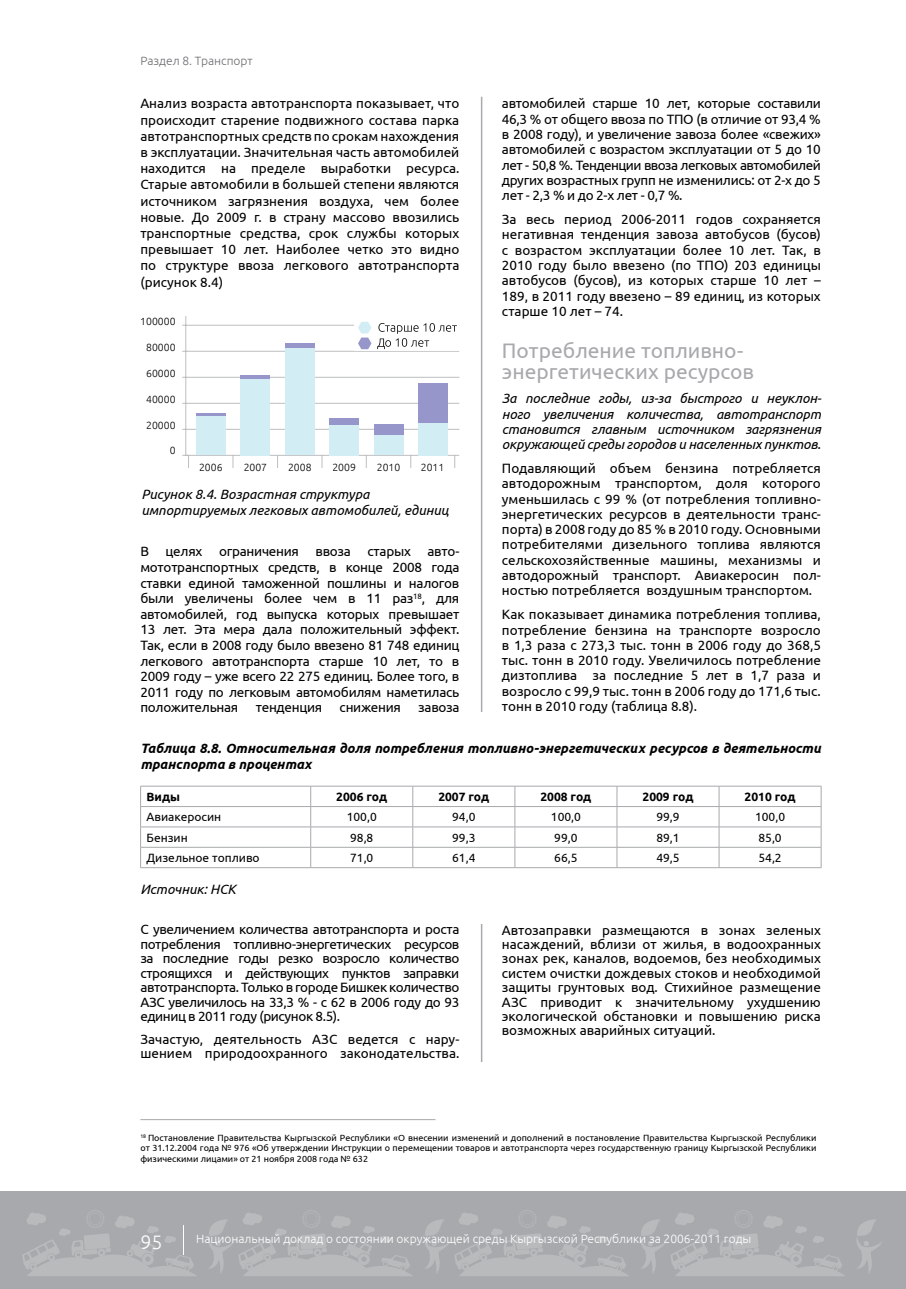
<style>
.page{position:relative;width:906px;height:1289px;background:#fff}
.page>*{position:absolute;margin:0;border:0;box-sizing:border-box;transform-origin:0 0}
.t1{font:21px/21px "Ubuntu";color:#a7a9ac}
.t2{font:300 19.5px "Ubuntu";color:#fff}
.t3{font:13.5px/15.3px "Ubuntu";color:#000;text-align:justify}
.t4{font:italic 13.5px/15.3px "Ubuntu";color:#000}
.t5{font:italic 700 13.5px/16.2px "Ubuntu";color:#000}
.t6{font:13.5px "Ubuntu";letter-spacing:-.02em;color:#000}
.t7{font:12px "Ubuntu";color:#000}
.t8{font:300 12px "Ubuntu";color:#fff}
.t9{font:700 12px "Ubuntu";color:#000}
.t10{font:300 12px "Ubuntu";color:#6d6e71}
.t11{font:300 10.35px "Ubuntu";color:#000}
.t12{font:9px/10.5px "Ubuntu";color:#000;text-align:justify}
</style>
<div class="page">
<div style="left:0;top:1191px;width:906px;height:97px;background:#a7a9ac"></div>
<svg style="left:22px;top:1210px;width:174px;height:66px"></svg>
<svg style="left:208px;top:1210px;width:204px;height:66px"></svg>
<svg style="left:424px;top:1210px;width:204px;height:66px"></svg>
<svg style="left:857px;top:1219px;width:25px;height:53px"></svg>
<svg style="left:641px;top:1210px;width:203px;height:66px"></svg>
<hr style="left:183px;top:1224px;width:1px;height:30px;background:#fff">
<hr style="left:481px;top:97px;width:1px;height:1063px;background:#a7a9ac">
<div style="left:471px;top:712px;width:24px;height:212px;background:#fff"></div>
<div style="left:470px;top:1062px;width:23px;height:115px;background:#fff"></div>
<hr style="left:140px;top:1119px;width:295px;height:1px;background:#a7a9ac">
<hr style="left:140px;top:786px;width:171px;height:1px;background:#a7a9ac">
<hr style="left:311px;top:786px;width:102px;height:1px;background:#a7a9ac">
<hr style="left:413px;top:786px;width:102px;height:1px;background:#a7a9ac">
<hr style="left:515px;top:786px;width:102px;height:1px;background:#a7a9ac">
<hr style="left:617px;top:786px;width:102px;height:1px;background:#a7a9ac">
<hr style="left:719px;top:786px;width:102px;height:1px;background:#a7a9ac">
<hr style="left:140px;top:806px;width:171px;height:1px;background:#a7a9ac">
<hr style="left:311px;top:806px;width:102px;height:1px;background:#a7a9ac">
<hr style="left:413px;top:806px;width:102px;height:1px;background:#a7a9ac">
<hr style="left:515px;top:806px;width:102px;height:1px;background:#a7a9ac">
<hr style="left:617px;top:806px;width:102px;height:1px;background:#a7a9ac">
<hr style="left:719px;top:806px;width:102px;height:1px;background:#a7a9ac">
<hr style="left:140px;top:826px;width:171px;height:1px;background:#a7a9ac">
<hr style="left:311px;top:826px;width:102px;height:1px;background:#a7a9ac">
<hr style="left:413px;top:826px;width:102px;height:1px;background:#a7a9ac">
<hr style="left:515px;top:826px;width:102px;height:1px;background:#a7a9ac">
<hr style="left:617px;top:826px;width:102px;height:1px;background:#a7a9ac">
<hr style="left:719px;top:826px;width:102px;height:1px;background:#a7a9ac">
<hr style="left:140px;top:847px;width:171px;height:1px;background:#a7a9ac">
<svg style="left:140px;top:786px;width:1px;height:81px"></svg>
<hr style="left:311px;top:847px;width:102px;height:1px;background:#a7a9ac">
<svg style="left:310px;top:786px;width:1px;height:81px"></svg>
<hr style="left:413px;top:847px;width:102px;height:1px;background:#a7a9ac">
<svg style="left:412px;top:786px;width:1px;height:81px"></svg>
<hr style="left:515px;top:847px;width:102px;height:1px;background:#a7a9ac">
<svg style="left:514px;top:786px;width:1px;height:81px"></svg>
<hr style="left:617px;top:847px;width:102px;height:1px;background:#a7a9ac">
<svg style="left:617px;top:786px;width:1px;height:81px"></svg>
<hr style="left:719px;top:847px;width:102px;height:1px;background:#a7a9ac">
<svg style="left:719px;top:786px;width:1px;height:81px"></svg>
<svg style="left:821px;top:786px;width:1px;height:81px"></svg>
<hr style="left:140px;top:867px;width:171px;height:1px;background:#a7a9ac">
<hr style="left:311px;top:867px;width:102px;height:1px;background:#a7a9ac">
<hr style="left:413px;top:867px;width:102px;height:1px;background:#a7a9ac">
<hr style="left:515px;top:867px;width:102px;height:1px;background:#a7a9ac">
<hr style="left:617px;top:867px;width:102px;height:1px;background:#a7a9ac">
<hr style="left:719px;top:867px;width:102px;height:1px;background:#a7a9ac">
<svg style="left:182px;top:316px;width:278px;height:152px"></svg>
<p class="t10" style="left:140px;top:53px;width:114px">Раздел 8. Транспорт</p>
<p class="t3" style="left:140px;top:95px;width:320px;line-height:16.2px">Анализ возраста автотранспорта показывает, что происходит старение подвижного состава парка автотранспортных средств по срокам нахождения в эксплуатации. Значительная часть автомобилей находится на пределе выработки ресурса.<br>Старые автомобили в большей степени являются источником загрязнения воздуха, чем более новые. До 2009 г. в страну массово ввозились транспортные средства, срок службы которых превышает 10 лет. Наиболее четко это видно по структуре ввоза легкового автотранспорта (рисунок 8.4)</p>
<p class="t11" style="left:140px;top:315px;width:37px">100000</p>
<p class="t11" style="left:146px;top:341px;width:31px">80000</p>
<p class="t11" style="left:146px;top:367px;width:31px">60000</p>
<p class="t11" style="left:146px;top:393px;width:31px">40000</p>
<p class="t11" style="left:146px;top:419px;width:31px">20000</p>
<p class="t11" style="left:170px;top:444px;width:7px">0</p>
<p class="t11" style="left:199px;top:461px;width:25px">2006</p>
<p class="t11" style="left:244px;top:461px;width:25px">2007</p>
<p class="t11" style="left:288px;top:461px;width:25px">2008</p>
<p class="t11" style="left:332px;top:461px;width:25px">2009</p>
<p class="t11" style="left:377px;top:461px;width:25px">2010</p>
<p class="t11" style="left:421px;top:461px;width:25px">2011</p>
<p class="t4" style="left:141px;top:486px;width:309px;line-height:16.2px">Рисунок 8.4. Возрастная структура импортируемых легковых автомобилей, единиц</p>
<p class="t3" style="left:140px;top:543px;width:320px">В целях ограничения ввоза старых авто&shy;мототранспортных средств, в конце 2008 года ставки единой таможенной пошлины и налогов были увеличены более чем в 11 раз<sup>18</sup>, для автомобилей, год выпуска которых превышает 13 лет. Эта мера дала положительный эффект.<br>Так, если в 2008 году было ввезено 81 748 единиц легкового автотранспорта старше 10 лет, то в 2009 году – уже всего 22 275 единиц. Более того, в 2011 году по легковым автомобилям наметилась положительная</p>
<p class="t6" style="left:256px;top:699px;width:68px">тенденция</p>
<p class="t6" style="left:340px;top:699px;width:63px">снижения</p>
<p class="t3" style="left:418px;top:699px;width:43px">завоза</p>
<p class="t3" style="left:502px;top:95px;width:320px">автомобилей старше 10 лет, которые составили 46,3 % от общего ввоза по ТПО (в отличие от 93,4 % в 2008 году), и увеличение завоза более «свежих» автомобилей с возрастом эксплуатации от 5 до 10 лет - 50,8 %. Тенденции ввоза легковых автомобилей других возрастных групп не изменились: от 2-х до 5 лет - 2,3 % и до 2-х лет - 0,7 %.</p>
<p class="t3" style="left:502px;top:211px;width:320px">За весь период 2006-2011 годов сохраняется негативная тенденция завоза автобусов (бусов) с возрастом эксплуатации более 10 лет. Так, в 2010 году было ввезено (по ТПО) 203 единицы автобусов (бусов), из которых старше 10 лет – 189, в 2011 году ввезено – 89 единиц, из которых старше 10 лет – 74.</p>
<h1 class="t1" style="left:502px;top:340px;width:254px">Потребление топливно&shy;энергетических ресурсов</h1>
<p class="t4" style="left:502px;top:390px;width:321px;text-align:justify">За последние годы, из-за быстрого и неуклон&shy;ного увеличения количества, автотранспорт становится главным источником загрязнения окружающей среды городов и населенных пунктов.</p>
<p class="t3" style="left:502px;top:460px;width:320px">Подавляющий объем бензина потребляется автодорожным транспортом, доля которого уменьшилась с 99 % (от потребления топливно&shy;энергетических ресурсов в деятельности транс&shy;порта) в 2008 году до 85 % в 2010 году. Основными потребителями дизельного топлива являются сельскохозяйственные машины, механизмы и автодорожный транспорт. Авиакеросин пол&shy;ностью потребляется воздушным транспортом.</p>
<p class="t3" style="left:502px;top:606px;width:320px">Как показывает динамика потребления топлива, потребление бензина на транспорте возросло в 1,3 раза с 273,3 тыс. тонн в 2006 году до 368,5 тыс. тонн в 2010 году. Увеличилось потребление дизтоплива за последние 5 лет в 1,7 раза и возросло с 99,9 тыс. тонн в 2006 году до 171,6 тыс. тонн в 2010 году (таблица 8.8).</p>
<p class="t5" style="left:140px;top:739px;width:682px">Таблица 8.8. Относительная доля потребления топливно-энергетических ресурсов в деятельности транспорта в процентах</p>
<p class="t9" style="left:147px;top:789px;width:35px">Виды</p>
<p class="t9" style="left:336px;top:789px;width:52px">2006 год</p>
<p class="t9" style="left:438px;top:789px;width:52px">2007 год</p>
<p class="t9" style="left:540px;top:789px;width:52px">2008 год</p>
<p class="t9" style="left:642px;top:789px;width:52px">2009 год</p>
<p class="t9" style="left:744px;top:789px;width:52px">2010 год</p>
<p class="t7" style="left:147px;top:809px;width:76px">Авиакеросин</p>
<p class="t7" style="left:347px;top:809px;width:32px">100,0</p>
<p class="t7" style="left:452px;top:809px;width:25px">94,0</p>
<p class="t7" style="left:551px;top:809px;width:32px">100,0</p>
<p class="t7" style="left:656px;top:809px;width:25px">99,9</p>
<p class="t7" style="left:755px;top:809px;width:32px">100,0</p>
<p class="t7" style="left:147px;top:830px;width:43px">Бензин</p>
<p class="t7" style="left:350px;top:830px;width:25px">98,8</p>
<p class="t7" style="left:452px;top:830px;width:25px">99,3</p>
<p class="t7" style="left:554px;top:830px;width:25px">99,0</p>
<p class="t7" style="left:656px;top:830px;width:25px">89,1</p>
<p class="t7" style="left:758px;top:830px;width:25px">85,0</p>
<p class="t7" style="left:147px;top:850px;width:115px">Дизельное топливо</p>
<p class="t7" style="left:350px;top:850px;width:25px">71,0</p>
<p class="t7" style="left:452px;top:850px;width:25px">61,4</p>
<p class="t7" style="left:554px;top:850px;width:25px">66,5</p>
<p class="t7" style="left:656px;top:850px;width:25px">49,5</p>
<p class="t7" style="left:758px;top:850px;width:25px">54,2</p>
<p class="t4" style="left:140px;top:881px;width:97px">Источник: НСК</p>
<p class="t3" style="left:140px;top:922px;width:320px;line-height:14.4px">С увеличением количества автотранспорта и роста потребления топливно-энергетических ресурсов за последние годы резко возросло количество строящихся и действующих пунктов заправки автотранспорта. Только в городе Бишкек количество АЗС увеличилось на 33,3 % - с 62 в 2006 году до 93 единиц в 2011 году (рисунок 8.5).</p>
<p class="t3" style="left:140px;top:1031px;width:320px;line-height:14.4px">Зачастую, деятельность АЗС ведется с нару&shy;шением природоохранного законодательства.</p>
<p class="t3" style="left:502px;top:922px;width:320px;line-height:14.4px">Автозаправки размещаются в зонах зеленых насаждений, вблизи от жилья, в водоохранных зонах рек, каналов, водоемов, без необходимых систем очистки дождевых стоков и необходимой защиты грунтовых вод. Стихийное размещение АЗС приводит к значительному ухудшению экологической обстановки и повышению риска возможных аварийных ситуаций.</p>
<p class="t12" style="left:140px;top:1131px;width:677px"><sup>18</sup> Постановление Правительства Кыргызской Республики «О внесении изменений и дополнений в постановление Правительства Кыргызской Республики от 31.12.2004 года № 976 «Об утверждении Инструкции о перемещении товаров и автотранспорта через государственную границу Кыргызской Республики физическими лицами» от 21 ноября 2008 года № 632</p>
<h2 class="t2" style="left:140px;top:1230px;width:23px">95</h2>
<p class="t8" style="left:196px;top:1231px;width:557px">Национальный доклад о состоянии окружающей среды Кыргызской Республики за 2006-2011 годы</p>
</div>
